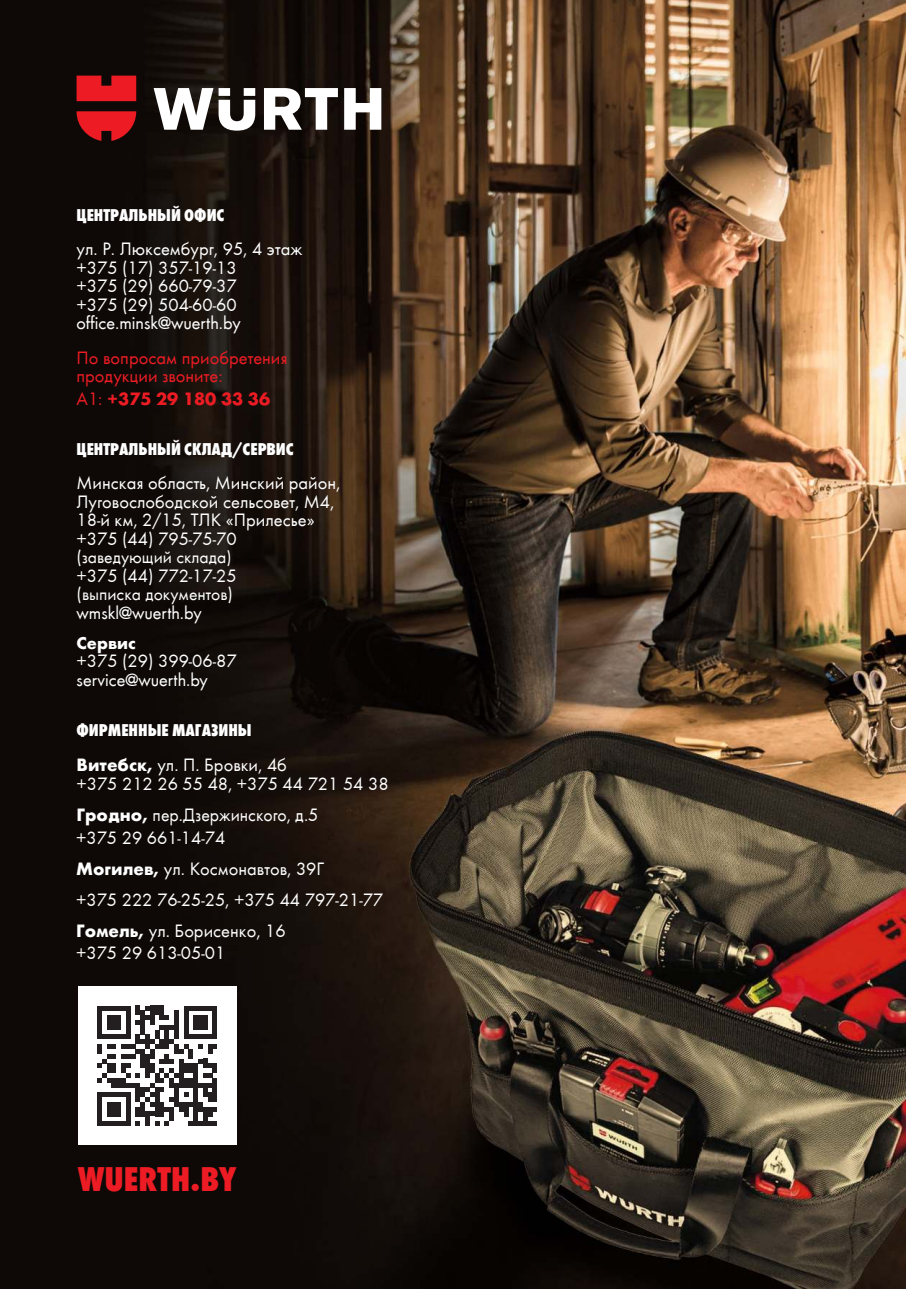
<style>
.page{position:relative;width:906px;height:1289px;background:#fff}
.page>*{position:absolute;margin:0;border:0;box-sizing:border-box;transform-origin:0 0}
.t1{font:35.55px "Wuerth Extra Bold Cond Caps";color:#ed1c24}
.t2{font:18.45px/18.5px "Wuerth";color:#fff}
.t3{font:18.45px/23.1px "Wuerth";color:#fff;scale:.96 1}
.t4{font:18.45px/18.5px "Wuerth";color:#ed1c24}
.t5{font:700 18.45px "Wuerth";color:#ed1c24}
.t6{font:17.7px "Wuerth Extra Bold Cond Caps";color:#fff}
.t7{font:17.7px "Wuerth";color:#fff}
.t8{font:700 17.7px "Wuerth";color:#fff}
.s1{font-weight:400}
.s2{font-size:18.45px}
.s3{font-weight:700}
</style>
<div class="page">
<img style="left:0;top:0;width:906px;height:1288px">
<svg style="left:154px;top:88px;width:227px;height:43px"></svg>
<svg style="left:77px;top:76px;width:59px;height:65px;background:#aa161a"></svg>
<div style="left:78px;top:986px;width:158px;height:159px;background:#fff"></div>
<svg style="left:97px;top:1005px;width:120px;height:120px"></svg>
<p class="t6" style="left:77px;top:203px;width:149px">Центральный офис</p>
<p class="t2" style="left:77px;top:239px;width:227px">ул. Р. Люксембург, 95, 4 этаж +375 (17) 357-19-13<br>+375 (29) 660-79-37<br>+375 (29) 504-60-60 office.minsk@wuerth.by</p>
<p class="t4" style="left:77px;top:347px;width:213px">По вопросам приобретения продукции звоните:</p>
<p class="t5" style="left:77px;top:385px;width:195px"><span class="s1">А1:</span> +375 29 180 33 36</p>
<p class="t6" style="left:77px;top:437px;width:219px">Центральный склад/сервис</p>
<p class="t2" style="left:77px;top:473px;width:265px">Минская область, Минский район,<br>Луговослободской сельсовет, М4,<br>18-й км, 2/15, ТЛК «Прилесье» +375 (44) 795-75-70</p>
<p class="t7" style="left:77px;top:545px;width:157px"><span class="s2">(</span>заведующий склада)</p>
<p class="t2" style="left:77px;top:565px;width:162px">+375 (44) 772-17-25</p>
<p class="t7" style="left:77px;top:582px;width:158px"><span class="s2">(</span>выписка документов<span class="s2">)</span></p>
<p class="t2" style="left:77px;top:602px;width:127px">wmskl@wuerth.by</p>
<p class="t8" style="left:77px;top:629px;width:61px">Сервис</p>
<p class="t2" style="left:77px;top:651px;width:162px">+375 (29) 399-06-87 service@wuerth.by</p>
<p class="t6" style="left:77px;top:718px;width:177px">Фирменные магазины</p>
<p class="t2" style="left:77px;top:754px;width:313px;line-height:19.2px"><span class="s3">Витебск,</span> ул. П. Бровки, 4б<br>+375 212 26 55 48, +375 44 721 54 38</p>
<p class="t3" style="left:76px;top:802px;width:254px"><span class="s3">Гродно,</span> пер.Дзержинского, д.5 +375 29 661-14-74</p>
<p class="t2" style="left:76px;top:852px;width:308px;line-height:31px"><span class="s3">Могилев,</span> ул. Космонавтов, 39Г<br>+375 222 76-25-25, +375 44 797-21-77<br><span class="s3">Гомель,</span> ул. Борисенко, 16</p>
<p class="t2" style="left:76px;top:942px;width:150px">+375 29 613-05-01</p>
<h1 class="t1" style="left:78px;top:1157px;width:160px">WUERTH.BY</h1>
</div>
